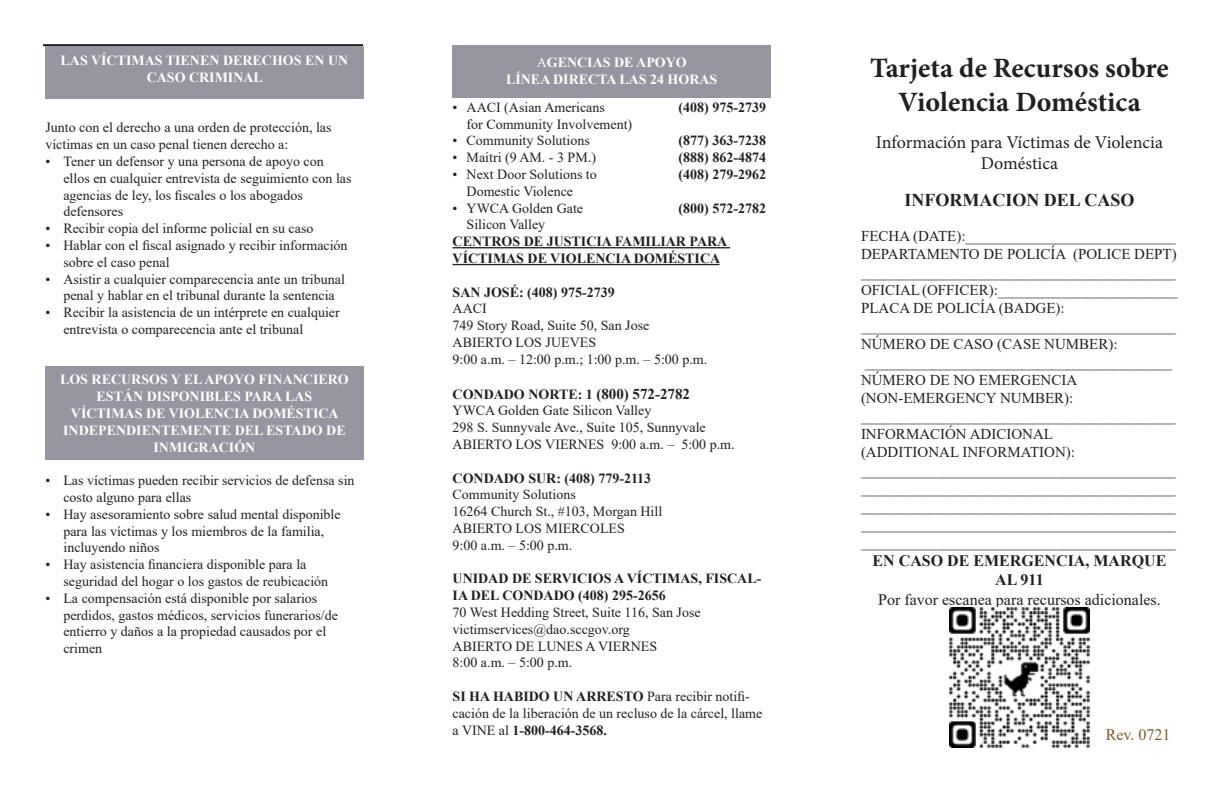
<style>
.page{position:relative;width:1224px;height:792px;background:#fff}
.page>*{position:absolute;margin:0;border:0;box-sizing:border-box;transform-origin:0 0}
.t1{font:700 28px/33.6px "Minion Pro";color:#231f20;text-align:center}
.t2{font:18px/21.6px "Minion Pro";color:#231f20;text-align:center}
.t3{font:700 18px "Times New Roman";color:#231f20}
.t4{font:16px "Times New Roman";color:#231f20}
.t5{font:700 16px/19.2px "Times New Roman";color:#231f20;text-align:center}
.t6{font:16px "Times New Roman";color:#765b29}
.t7{font:15px/18px "Times New Roman";color:#231f20}
.t8{font:14px/16.8px "Times New Roman";color:#231f20}
.t9{font:700 14px/16.8px "Times New Roman";color:#231f20}
.t10{font:700 14px/16.8px "Times New Roman";color:#fff;text-align:center}
.s1{font-weight:400}
.s2{font-size:15px}
.s3{font-weight:700}
</style>
<div class="page">
<div style="left:453px;top:45px;width:318px;height:52px;background:#97959f"></div>
<hr style="left:43px;top:44px;width:320px;height:2px;background:#231f20">
<hr style="left:453px;top:247px;width:277px;height:1px;background:#231f20">
<hr style="left:453px;top:264px;width:267px;height:1px;background:#231f20">
<img style="left:950px;top:608px;width:140px;height:140px">
<div style="left:45px;top:46px;width:318px;height:53px;background:#97959f"></div>
<div style="left:45px;top:366px;width:318px;height:93px;background:#97959f"></div>
<p class="t10" style="left:61px;top:52px;width:289px">LAS VÍCTIMAS TIENEN DERECHOS EN UN</p>
<p class="t10" style="left:147px;top:69px;width:118px">CASO CRIMINAL</p>
<p class="t8" style="left:45px;top:119px;width:288px">Junto con el derecho a una orden de protección, las víctimas en un caso penal tienen derecho a:</p>
<p class="t8" style="left:63px;top:153px;width:290px;text-indent:-18px">• Tener un defensor y una persona de apoyo con ellos en cualquier entrevista de seguimiento con las agencias de ley, los fiscales o los abogados defensores</p>
<p class="t8" style="left:45px;top:220px;width:270px">• Recibir copia del informe policial en su caso</p>
<p class="t8" style="left:63px;top:237px;width:286px;text-indent:-18px">• Hablar con el fiscal asignado y recibir información sobre el caso penal</p>
<p class="t8" style="left:45px;top:270px;width:301px;text-align:center">• Asistir a cualquier comparecencia ante un tribunal penal y hablar en el tribunal durante la sentencia</p>
<p class="t8" style="left:63px;top:304px;width:278px;text-indent:-18px">• Recibir la asistencia de un intérprete en cualquier entrevista o comparecencia ante el tribunal</p>
<p class="t10" style="left:60px;top:371px;width:290px">LOS RECURSOS Y EL APOYO FINANCIERO<br>ESTÁN DISPONIBLES PARA LAS<br>VÍCTIMAS DE VIOLENCIA DOMÉSTICA<br>INDEPENDIENTEMENTE DEL ESTADO DE<br>INMIGRACIÓN</p>
<p class="t8" style="left:63px;top:472px;width:293px;text-indent:-18px">• Las víctimas pueden recibir servicios de defensa sin costo alguno para ellas</p>
<p class="t8" style="left:63px;top:505px;width:279px;text-indent:-18px">• Hay asesoramiento sobre salud mental disponible para las víctimas y los miembros de la familia, incluyendo niños</p>
<p class="t8" style="left:63px;top:556px;width:266px;text-indent:-18px">• Hay asistencia financiera disponible para la seguridad del hogar o los gastos de reubicación</p>
<p class="t8" style="left:63px;top:589px;width:276px;text-indent:-18px">• La compensación está disponible por salarios perdidos, gastos médicos, servicios funerarios/de entierro y daños a la propiedad causados por el crimen</p>
<p class="t10" style="left:537px;top:54px;width:152px"><span class="s1">A</span>GENCIAS DE APOYO</p>
<p class="t10" style="left:506px;top:70px;width:213px">LÍNEA DIRECTA LAS 24 HORAS</p>
<p class="t8" style="left:453px;top:98px;width:154px">• AACI (Asian Americans</p>
<p class="t9" style="left:679px;top:98px;width:89px">(408) 975-2739</p>
<p class="t8" style="left:467px;top:115px;width:167px">for Community Involvement)</p>
<p class="t8" style="left:453px;top:132px;width:139px">• Community Solutions</p>
<p class="t9" style="left:679px;top:132px;width:89px">(877) 363-7238</p>
<p class="t8" style="left:453px;top:149px;width:145px">• Maitri (9 AM. - 3 PM.)</p>
<p class="t9" style="left:679px;top:149px;width:89px">(888) 862-4874</p>
<p class="t8" style="left:453px;top:165px;width:146px">• Next Door Solutions to</p>
<p class="t9" style="left:679px;top:166px;width:89px">(408) 279-2962</p>
<p class="t8" style="left:467px;top:182px;width:108px">Domestic Violence</p>
<p class="t8" style="left:453px;top:199px;width:132px">• YWCA Golden Gate</p>
<p class="t9" style="left:679px;top:199px;width:89px">(800) 572-2782</p>
<p class="t8" style="left:467px;top:216px;width:80px">Silicon Valley</p>
<p class="t9" style="left:453px;top:233px;width:276px">CENTROS DE JUSTICIA FAMILIAR PARA<br>VÍCTIMAS DE VIOLENCIA DOMÉSTICA</p>
<p class="t9" style="left:453px;top:283px;width:164px">SAN JOSÉ: (408) 975-2739</p>
<p class="t8" style="left:453px;top:300px;width:36px">AACI</p>
<p class="t8" style="left:453px;top:317px;width:198px">749 Story Road, Suite 50, San Jose</p>
<p class="t8" style="left:453px;top:333px;width:145px">ABIERTO LOS JUEVES</p>
<p class="t8" style="left:453px;top:350px;width:256px">9:00 a.m. – 12:00 p.m.; 1:00 p.m. – 5:00 p.m.</p>
<p class="t9" style="left:453px;top:385px;width:239px">CONDADO NORTE: 1 <span class="s2">(800) 572-2782</span></p>
<p class="t8" style="left:453px;top:402px;width:200px">YWCA Golden Gate Silicon Valley</p>
<p class="t8" style="left:453px;top:419px;width:255px">298 S. Sunnyvale Ave., Suite 105, Sunnyvale</p>
<p class="t8" style="left:453px;top:435px;width:284px">ABIERTO LOS VIERNES 9:00 a.m. – 5:00 p.m.</p>
<p class="t9" style="left:453px;top:469px;width:200px">CONDADO SUR: (408) 779-2113</p>
<p class="t8" style="left:453px;top:486px;width:125px">Community Solutions</p>
<p class="t8" style="left:453px;top:503px;width:211px">16264 Church St., #103, Morgan Hill</p>
<p class="t8" style="left:453px;top:519px;width:174px">ABIERTO LOS MIERCOLES</p>
<p class="t8" style="left:453px;top:536px;width:121px">9:00 a.m. – 5:00 p.m.</p>
<p class="t9" style="left:453px;top:570px;width:310px">UNIDAD DE SERVICIOS A VÍCTIMAS, FISCAL-<br>IA DEL CONDADO (408) 295-2656</p>
<p class="t8" style="left:453px;top:603px;width:250px">70 West Hedding Street, Suite 116, San Jose</p>
<p class="t8" style="left:453px;top:620px;width:179px">victimservices@dao.sccgov.org</p>
<p class="t8" style="left:453px;top:637px;width:206px">ABIERTO DE LUNES A VIERNES</p>
<p class="t8" style="left:453px;top:654px;width:121px">8:00 a.m. – 5:00 p.m.</p>
<p class="t8" style="left:453px;top:687px;width:311px"><span class="s3">SI HA HABIDO UN ARRESTO</span> Para recibir notifi&shy;cación de la liberación de un recluso de la cárcel, llame a VINE al <span class="s3">1-800-464-3568.</span></p>
<p class="t1" style="left:870px;top:51px;width:300px">Tarjeta de Recursos sobre<br>Violencia Doméstica</p>
<p class="t2" style="left:876px;top:131px;width:289px">Información para Víctimas de Violencia<br>Doméstica</p>
<p class="t3" style="left:904px;top:187px;width:232px">INFORMACION DEL CASO</p>
<p class="t7" style="left:861px;top:226px;width:316px">FECHA (DATE):____________________________</p>
<p class="t7" style="left:861px;top:244px;width:317px">DEPARTAMENTO DE POLICÍA (POLICE DEPT) __________________________________________</p>
<p class="t7" style="left:861px;top:280px;width:318px">OFICIAL (OFFICER):________________________</p>
<p class="t7" style="left:861px;top:298px;width:205px">PLACA DE POLICÍA (BADGE):</p>
<p class="t7" style="left:861px;top:316px;width:316px">__________________________________________</p>
<p class="t7" style="left:861px;top:334px;width:258px">NÚMERO DE CASO (CASE NUMBER):</p>
<p class="t7" style="left:865px;top:352px;width:309px">_________________________________________</p>
<p class="t7" style="left:861px;top:370px;width:218px">NÚMERO DE NO EMERGENCIA</p>
<p class="t7" style="left:861px;top:388px;width:214px">(NON-EMERGENCY NUMBER):</p>
<p class="t7" style="left:861px;top:406px;width:316px">__________________________________________</p>
<p class="t7" style="left:861px;top:424px;width:194px">INFORMACIÓN ADICIONAL</p>
<p class="t7" style="left:861px;top:442px;width:215px">(ADDITIONAL INFORMATION):</p>
<p class="t7" style="left:861px;top:460px;width:316px;text-align:justify">__________________________________________ __________________________________________ __________________________________________ __________________________________________ __________________________________________</p>
<p class="t5" style="left:873px;top:551px;width:295px">EN CASO DE EMERGENCIA, MARQUE<br>AL 911</p>
<p class="t4" style="left:878px;top:588px;width:284px">Por favor escanea para recursos adicionales.</p>
<p class="t6" style="left:1106px;top:724px;width:66px">Rev. 0721</p>
</div>
